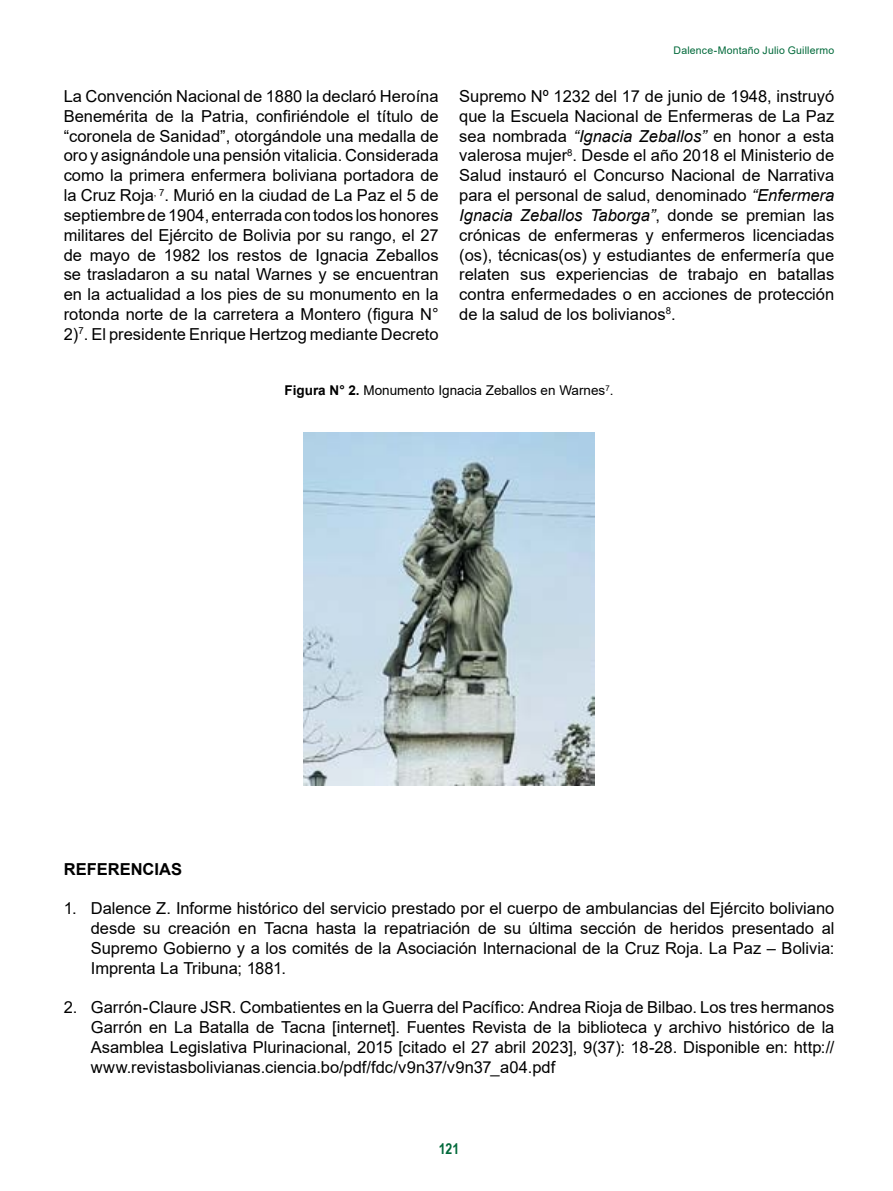
<style>
.page{position:relative;width:893px;height:1191px;background:#fff}
.page>*{position:absolute;margin:0;border:0;box-sizing:border-box;transform-origin:0 0}
.t1{font:16.5px/19.8px "Arial";color:#000;text-align:justify}
.t2{font:700 16.5px "Arial";color:#000}
.t3{font:700 15px "Arial Narrow";color:#00693a}
.t4{font:13.5px "Arial";color:#000}
.t5{font:10.5px "Arial";letter-spacing:.015em;color:#00693a}
.s1{font-style:italic}
.s2{font-weight:700}
</style>
<div class="page">
<img style="left:303px;top:432px;width:292px;height:353px">
<p class="t5" style="left:674px;top:43px;width:162px">Dalence-Montaño Julio Guillermo</p>
<p class="t1" style="left:64px;top:86px;width:376px">La Convención Nacional de 1880 la declaró Heroína Benemérita de la Patria, confiriéndole el título de “coronela de Sanidad”, otorgándole una medalla de oro y asignándole una pensión vitalicia. Considerada como la primera enfermera boliviana portadora de la Cruz Roja<sup>,</sup> <sup>7</sup>. Murió en la ciudad de La Paz el 5 de septiembre de 1904, enterrada con todos los honores militares del Ejército de Bolivia por su rango, el 27 de mayo de 1982 los restos de Ignacia Zeballos se trasladaron a su natal Warnes y se encuentran en la actualidad a los pies de su monumento en la rotonda norte de la carretera a Montero (figura N° 2)<sup>7</sup>. El presidente Enrique Hertzog mediante Decreto</p>
<p class="t1" style="left:459px;top:86px;width:376px">Supremo Nº 1232 del 17 de junio de 1948, instruyó que la Escuela Nacional de Enfermeras de La Paz sea nombrada <span class="s1">“Ignacia Zeballos”</span> en honor a esta valerosa mujer<sup>8</sup>. Desde el año 2018 el Ministerio de Salud instauró el Concurso Nacional de Narrativa para el personal de salud, denominado <span class="s1">“Enfermera Ignacia Zeballos Taborga”</span>, donde se premian las crónicas de enfermeras y enfermeros licenciadas (os), técnicas(os) y estudiantes de enfermería que relaten sus experiencias de trabajo en batallas contra enfermedades o en acciones de protección de la salud de los bolivianos<sup>8</sup>.</p>
<p class="t4" style="left:285px;top:381px;width:330px"><span class="s2">Figura N° 2.</span> Monumento Ignacia Zeballos en Warnes<sup>7</sup>.</p>
<p class="t2" style="left:64px;top:857px;width:120px">REFERENCIAS</p>
<p class="t1" style="left:91px;top:898px;width:745px;text-indent:-27px">1. Dalence Z. Informe histórico del servicio prestado por el cuerpo de ambulancias del Ejército boliviano desde su creación en Tacna hasta la repatriación de su última sección de heridos presentado al Supremo Gobierno y a los comités de la Asociación Internacional de la Cruz Roja. La Paz – Bolivia:<br>Imprenta La Tribuna; 1881.</p>
<p class="t1" style="left:91px;top:997px;width:745px;text-indent:-27px">2. Garrón-Claure JSR. Combatientes en la Guerra del Pacífico: Andrea Rioja de Bilbao. Los tres hermanos Garrón en La Batalla de Tacna [internet]. Fuentes Revista de la biblioteca y archivo histórico de la Asamblea Legislativa Plurinacional, 2015 [citado el 27 abril 2023], 9(37): 18-28. Disponible en: http:// www.revistasbolivianas.ciencia.bo/pdf/fdc/v9n37/v9n37_a04.pdf</p>
<p class="t3" style="left:439px;top:1137px;width:22px">121</p>
</div>
